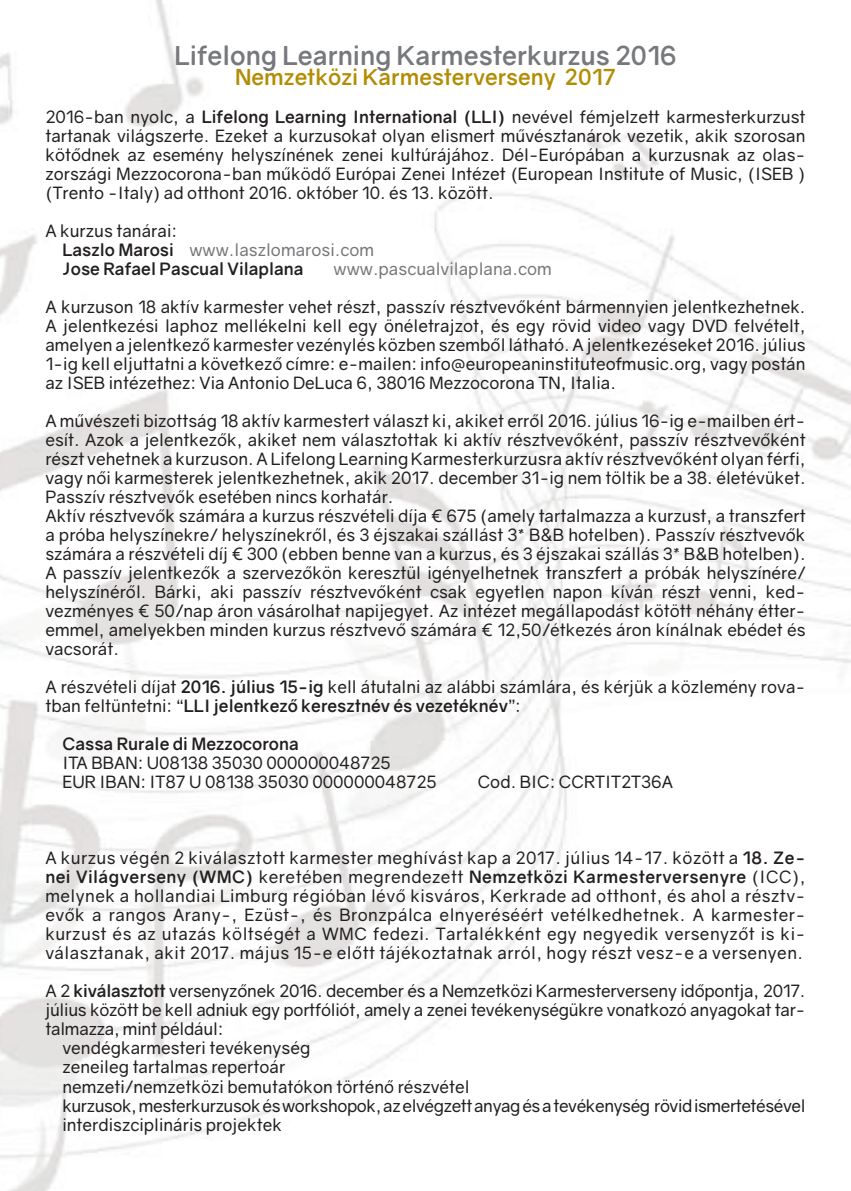
<style>
.page{position:relative;width:851px;height:1191px;background:#fff}
.page>*{position:absolute;margin:0;border:0;box-sizing:border-box;transform-origin:0 0}
.t1{font:700 26px "Gravity";color:#76787b}
.t2{font:700 22px "Gravity";color:#b28d03}
.t3{font:17px/19px "Gravity";color:#231f20;text-align:justify}
.t4{font:700 17px/19px "Gravity";color:#231f20}
.t5{font:17px "Gravity";letter-spacing:-.025em;color:#231f20}
.t6{font:17px "Gravity";color:#76787b}
.s1{font-weight:700}
.s2{font-weight:400}
.s3{font-weight:400;color:#76787b}
</style>
<div class="page">
<img style="left:0;top:0;width:850px;height:1191px">
<h1 class="t1" style="left:174px;top:40px;width:503px">Lifelong Learning Karmesterkurzus 2016</h1>
<p class="t2" style="left:235px;top:63px;width:382px">Nemzetközi Karmesterverseny 2017</p>
<p class="t3" style="left:45px;top:107px;width:761px">2016-ban nyolc, a <span class="s1">Lifelong Learning International (LLI)</span> nevével fémjelzett karmesterkurzust tartanak világszerte. Ezeket a kurzusokat olyan elismert művésztanárok vezetik, akik szorosan kötődnek az esemény helyszínének zenei kultúrájához. Dél-Európában a kurzusnak az olas&shy;zországi Mezzocorona-ban működő Európai Zenei Intézet (European Institute of Music, (ISEB ) (Trento -Italy) ad otthont 2016. október 10. és 13. között.</p>
<p class="t4" style="left:62px;top:221px;width:313px;text-indent:-17px"><span class="s2">A kurzus tanárai:<br></span>Laszlo Marosi <span class="s3">www.laszlomarosi.com<br></span>Jose Rafael Pascual Vilaplana</p>
<p class="t6" style="left:333px;top:258px;width:220px">www.pascualvilaplana.com</p>
<p class="t3" style="left:45px;top:297px;width:761px">A kurzuson 18 aktív karmester vehet részt, passzív résztvevőként bármennyien jelentkezhetnek.<br>A jelentkezési laphoz mellékelni kell egy önéletrajzot, és egy rövid video vagy DVD felvételt, amelyen a jelentkező karmester vezénylés közben szemből látható. A jelentkezéseket 2016. július 1-ig kell eljuttatni a következő címre: e-mailen: info@europeaninstituteofmusic.org, vagy postán az ISEB intézethez: Via Antonio DeLuca 6, 38016 Mezzocorona TN, Italia.</p>
<p class="t3" style="left:45px;top:411px;width:761px;text-align:left">A művészeti bizottság 18 aktív karmestert választ ki, akiket erről 2016. július 16-ig e-mailben ért&shy;esít. Azok a jelentkezők, akiket nem választottak ki aktív résztvevőként, passzív résztvevőként részt vehetnek a kurzuson. A Lifelong Learning Karmesterkurzusra aktív résztvevőként olyan férfi, vagy női karmesterek jelentkezhetnek, akik 2017. december 31-ig nem töltik be a 38. életévüket.<br>Passzív résztvevők esetében nincs korhatár.<br>Aktív résztvevők számára a kurzus részvételi díja € 675 (amely tartalmazza a kurzust, a transzfert a próba helyszínekre/ helyszínekről, és 3 éjszakai szállást 3* B&amp;B hotelben). Passzív résztvevők számára a részvételi díj € 300 (ebben benne van a kurzus, és 3 éjszakai szállás 3* B&amp;B hotelben).<br>A passzív jelentkezők a szervezőkön keresztül igényelhetnek transzfert a próbák helyszínére/ helyszínéről. Bárki, aki passzív résztvevőként csak egyetlen napon kíván részt venni, ked&shy;vezményes € 50/nap áron vásárolhat napijegyet. Az intézet megállapodást kötött néhány étter&shy;emmel, amelyekben minden kurzus résztvevő számára € 12,50/étkezés áron kínálnak ebédet és vacsorát.</p>
<p class="t3" style="left:45px;top:677px;width:761px">A részvételi díjat <span class="s1">2016. július 15-ig</span> kell átutalni az alábbi számlára, és kérjük a közlemény rova&shy;tban feltüntetni: “<span class="s1">LLI jelentkező keresztnév és vezetéknév</span>”:</p>
<p class="t4" style="left:62px;top:734px;width:238px">Cassa Rurale di Mezzocorona</p>
<p class="t3" style="left:62px;top:753px;width:375px">ITA BBAN: U08138 35030 000000048725<br>EUR IBAN: IT87 U 08138 35030 000000048725</p>
<p class="t3" style="left:477px;top:772px;width:197px">Cod. BIC: CCRTIT2T36A</p>
<p class="t3" style="left:45px;top:848px;width:761px">A kurzus végén 2 kiválasztott karmester meghívást kap a 2017. július 14-17. között a <span class="s1">18. Ze&shy;nei Világverseny (WMC)</span> keretében megrendezett <span class="s1">Nemzetközi Karmesterversenyre</span> (ICC), melynek a hollandiai Limburg régióban lévő kisváros, Kerkrade ad otthont, és ahol a résztv&shy;evők a rangos Arany-, Ezüst-, és Bronzpálca elnyeréséért vetélkedhetnek. A karmester&shy;kurzust és az utazás költségét a WMC fedezi. Tartalékként egy negyedik versenyzőt is ki&shy;választanak, akit 2017. május 15-e előtt tájékoztatnak arról, hogy részt vesz-e a versenyen.</p>
<p class="t3" style="left:45px;top:981px;width:761px">A 2 <span class="s1">kiválasztott</span> versenyzőnek 2016. december és a Nemzetközi Karmesterverseny időpontja, 2017.</p>
<p class="t3" style="left:45px;top:1000px;width:761px">július között be kell adniuk egy portfóliót, amely a zenei tevékenységükre vonatkozó anyagokat tar-</p>
<p class="t3" style="left:45px;top:1019px;width:179px">talmazza, mint például:</p>
<p class="t3" style="left:62px;top:1038px;width:249px">vendégkarmesteri tevékenység</p>
<p class="t3" style="left:62px;top:1057px;width:224px">zeneileg tartalmas repertoár</p>
<p class="t3" style="left:62px;top:1076px;width:409px">nemzeti/nemzetközi bemutatókon történő részvétel</p>
<p class="t5" style="left:62px;top:1095px;width:744px">kurzusok, mesterkurzusok és workshopok, az elvégzett anyag és a tevékenység rövid ismertetésével</p>
<p class="t3" style="left:62px;top:1114px;width:221px">interdiszciplináris projektek</p>
</div>
